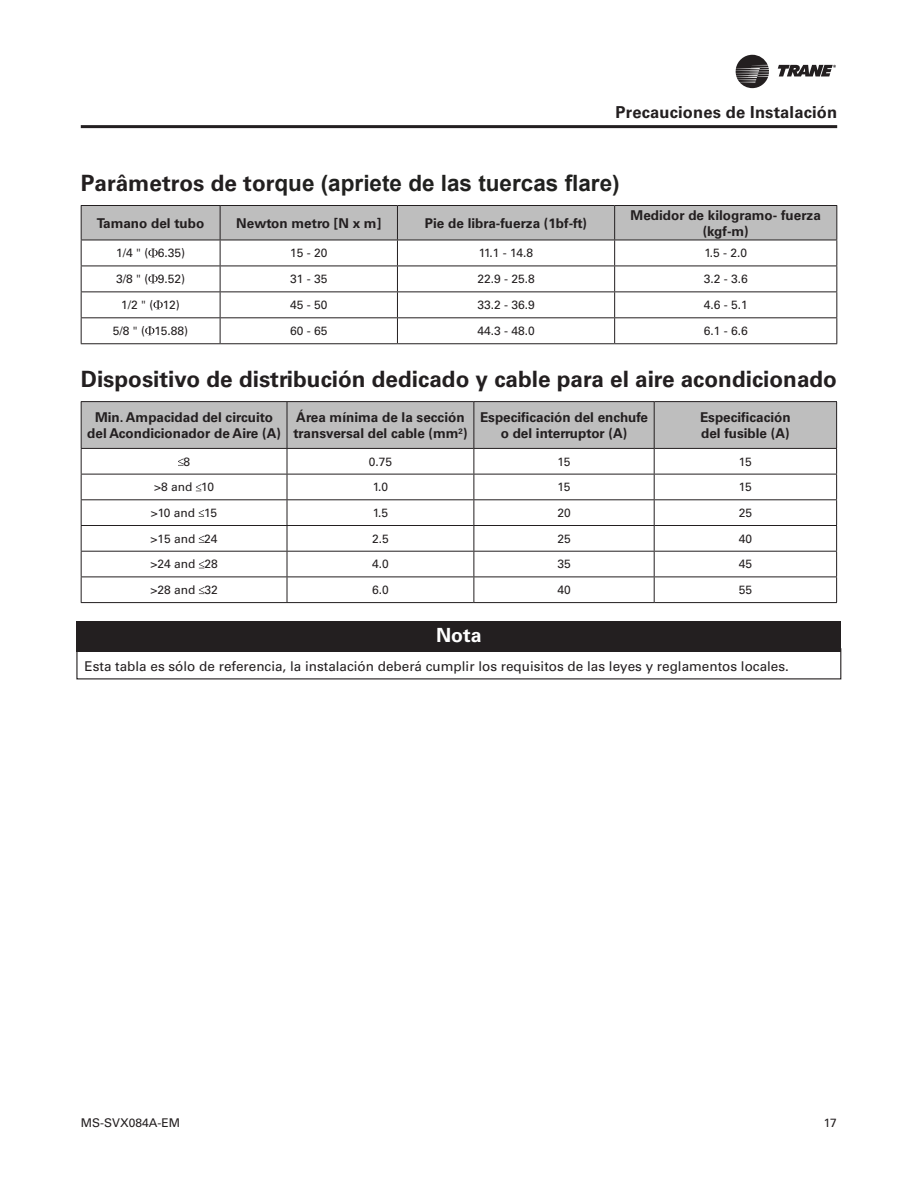
<style>
.page{position:relative;width:918px;height:1188px;background:#fff}
.page>*{position:absolute;margin:0;border:0;box-sizing:border-box;transform-origin:0 0}
.tit_2_-_sem_numero{font:700 22.5px "Univers LT Std";color:#231f20}
.tit_2_-_sem_numero-2{font:700 22.5px "Arial";color:#21211f}
.vinhetas{font:700 19.5px "Univers LT Std";color:#fff}
.t1{font:700 16.5px "Univers LT Std";letter-spacing:.01em;color:#231f20}
.titulo_tabela{font:700 13.5px/16.2px "Univers LT Std";color:#231f20;text-align:center}
.txt_normal_-_borda{font:13.5px "Univers LT Std";color:#231f20}
.texto_tabela{font:12px "Univers LT Std";color:#231f20}
.s1{font-family:"Univers LT Std";color:#231f20}
</style>
<div class="page">
<svg style="left:736px;top:55px;width:33px;height:33px"></svg>
<svg style="left:778px;top:65px;width:58px;height:11px"></svg>
<hr style="left:81px;top:125px;width:756px;height:3px;background:#231f20">
<div style="left:77px;top:621px;width:764px;height:31px;background:#231f20"></div>
<div style="left:76px;top:648px;width:765px;height:31px;border:1px solid #231f20"></div>
<hr style="left:81px;top:343px;width:139px;height:1px;background:#231f20">
<hr style="left:220px;top:343px;width:177px;height:1px;background:#231f20">
<hr style="left:397px;top:343px;width:218px;height:1px;background:#231f20">
<hr style="left:615px;top:343px;width:222px;height:1px;background:#231f20">
<hr style="left:81px;top:205px;width:139px;height:1px;background:#231f20">
<hr style="left:220px;top:205px;width:177px;height:1px;background:#231f20">
<hr style="left:397px;top:205px;width:218px;height:1px;background:#231f20">
<hr style="left:615px;top:205px;width:222px;height:1px;background:#231f20">
<svg style="left:81px;top:206px;width:756px;height:137px"></svg>
<hr style="left:81px;top:602px;width:206px;height:1px;background:#231f20">
<hr style="left:287px;top:602px;width:187px;height:1px;background:#231f20">
<hr style="left:474px;top:602px;width:180px;height:1px;background:#231f20">
<hr style="left:654px;top:602px;width:183px;height:1px;background:#231f20">
<hr style="left:81px;top:401px;width:206px;height:1px;background:#231f20">
<hr style="left:287px;top:401px;width:187px;height:1px;background:#231f20">
<hr style="left:474px;top:401px;width:180px;height:1px;background:#231f20">
<hr style="left:654px;top:401px;width:183px;height:1px;background:#231f20">
<svg style="left:81px;top:402px;width:756px;height:200px"></svg>
<p class="t1" style="left:616px;top:103px;width:223px">Precauciones de Instalación</p>
<p class="tit_2_-_sem_numero-2" style="left:81px;top:167px;width:540px"><span class="s1">Parâmetros de tor</span>que (apriete de las tuercas flare)</p>
<p class="titulo_tabela" style="left:97px;top:215px;width:109px">Tamano del tubo</p>
<p class="titulo_tabela" style="left:236px;top:215px;width:146px">Newton metro [N x m]</p>
<p class="titulo_tabela" style="left:425px;top:215px;width:164px">Pie de libra-fuerza (1bf-ft)</p>
<p class="titulo_tabela" style="left:631px;top:207px;width:192px">Medidor de kilogramo- fuerza (kgf-m)</p>
<p class="texto_tabela" style="left:116px;top:246px;width:70px">1/4 " ( 6.35)</p>
<p class="texto_tabela" style="left:290px;top:246px;width:39px">15 - 20</p>
<p class="texto_tabela" style="left:479px;top:246px;width:56px">11.1 - 14.8</p>
<p class="texto_tabela" style="left:704px;top:246px;width:44px">1.5 - 2.0</p>
<p class="texto_tabela" style="left:116px;top:272px;width:70px">3/8 " ( 9.52)</p>
<p class="texto_tabela" style="left:290px;top:272px;width:39px">31 - 35</p>
<p class="texto_tabela" style="left:477px;top:272px;width:59px">22.9 - 25.8</p>
<p class="texto_tabela" style="left:704px;top:272px;width:46px">3.2 - 3.6</p>
<p class="texto_tabela" style="left:121px;top:298px;width:60px">1/2 " ( 12)</p>
<p class="texto_tabela" style="left:290px;top:298px;width:39px">45 - 50</p>
<p class="texto_tabela" style="left:477px;top:298px;width:59px">33.2 - 36.9</p>
<p class="texto_tabela" style="left:704px;top:298px;width:46px">4.6 - 5.1</p>
<p class="texto_tabela" style="left:113px;top:324px;width:77px">5/8 " ( 15.88)</p>
<p class="texto_tabela" style="left:290px;top:324px;width:39px">60 - 65</p>
<p class="texto_tabela" style="left:477px;top:324px;width:59px">44.3 - 48.0</p>
<p class="texto_tabela" style="left:704px;top:324px;width:46px">6.1 - 6.6</p>
<p class="tit_2_-_sem_numero" style="left:81px;top:366px;width:758px">Dispositivo de distribución dedicado y cable para el aire acondicionado</p>
<p class="titulo_tabela" style="left:87px;top:409px;width:195px">Min. Ampacidad del circuito del Acondicionador de Aire (A)</p>
<p class="titulo_tabela" style="left:293px;top:409px;width:176px;text-align:left">Área mínima de la sección transversal del cable (mm<sup>2</sup>)</p>
<p class="titulo_tabela" style="left:480px;top:409px;width:169px">Especificación del enchufe o del interruptor (A)</p>
<p class="titulo_tabela" style="left:700px;top:409px;width:92px;text-align:left">Especificación del fusible (A)</p>
<p class="texto_tabela" style="left:183px;top:454px;width:8px">8</p>
<p class="texto_tabela" style="left:369px;top:454px;width:25px">0.75</p>
<p class="texto_tabela" style="left:557px;top:454px;width:15px">15</p>
<p class="texto_tabela" style="left:739px;top:454px;width:15px">15</p>
<p class="texto_tabela" style="left:154px;top:480px;width:61px">&gt;8 and 10</p>
<p class="texto_tabela" style="left:373px;top:480px;width:17px">1.0</p>
<p class="texto_tabela" style="left:557px;top:480px;width:15px">15</p>
<p class="texto_tabela" style="left:739px;top:480px;width:15px">15</p>
<p class="texto_tabela" style="left:151px;top:506px;width:68px">&gt;10 and 15</p>
<p class="texto_tabela" style="left:373px;top:506px;width:17px">1.5</p>
<p class="texto_tabela" style="left:557px;top:506px;width:15px">20</p>
<p class="texto_tabela" style="left:739px;top:506px;width:15px">25</p>
<p class="texto_tabela" style="left:151px;top:531px;width:69px">&gt;15 and 24</p>
<p class="texto_tabela" style="left:372px;top:531px;width:18px">2.5</p>
<p class="texto_tabela" style="left:557px;top:531px;width:15px">25</p>
<p class="texto_tabela" style="left:739px;top:531px;width:15px">40</p>
<p class="texto_tabela" style="left:150px;top:557px;width:69px">&gt;24 and 28</p>
<p class="texto_tabela" style="left:372px;top:557px;width:18px">4.0</p>
<p class="texto_tabela" style="left:557px;top:557px;width:15px">35</p>
<p class="texto_tabela" style="left:739px;top:557px;width:15px">45</p>
<p class="texto_tabela" style="left:150px;top:583px;width:69px">&gt;28 and 32</p>
<p class="texto_tabela" style="left:372px;top:583px;width:18px">6.0</p>
<p class="texto_tabela" style="left:557px;top:583px;width:15px">40</p>
<p class="texto_tabela" style="left:739px;top:583px;width:15px">55</p>
<p class="vinhetas" style="left:436px;top:624px;width:47px">Nota</p>
<p class="txt_normal_-_borda" style="left:85px;top:658px;width:706px">Esta tabla es sólo de referencia, la instalación deberá cumplir los requisitos de las leyes y reglamentos locales.</p>
<p class="texto_tabela" style="left:81px;top:1115px;width:101px">MS-SVX084A-EM</p>
<p class="texto_tabela" style="left:824px;top:1116px;width:15px">17</p>
</div>
